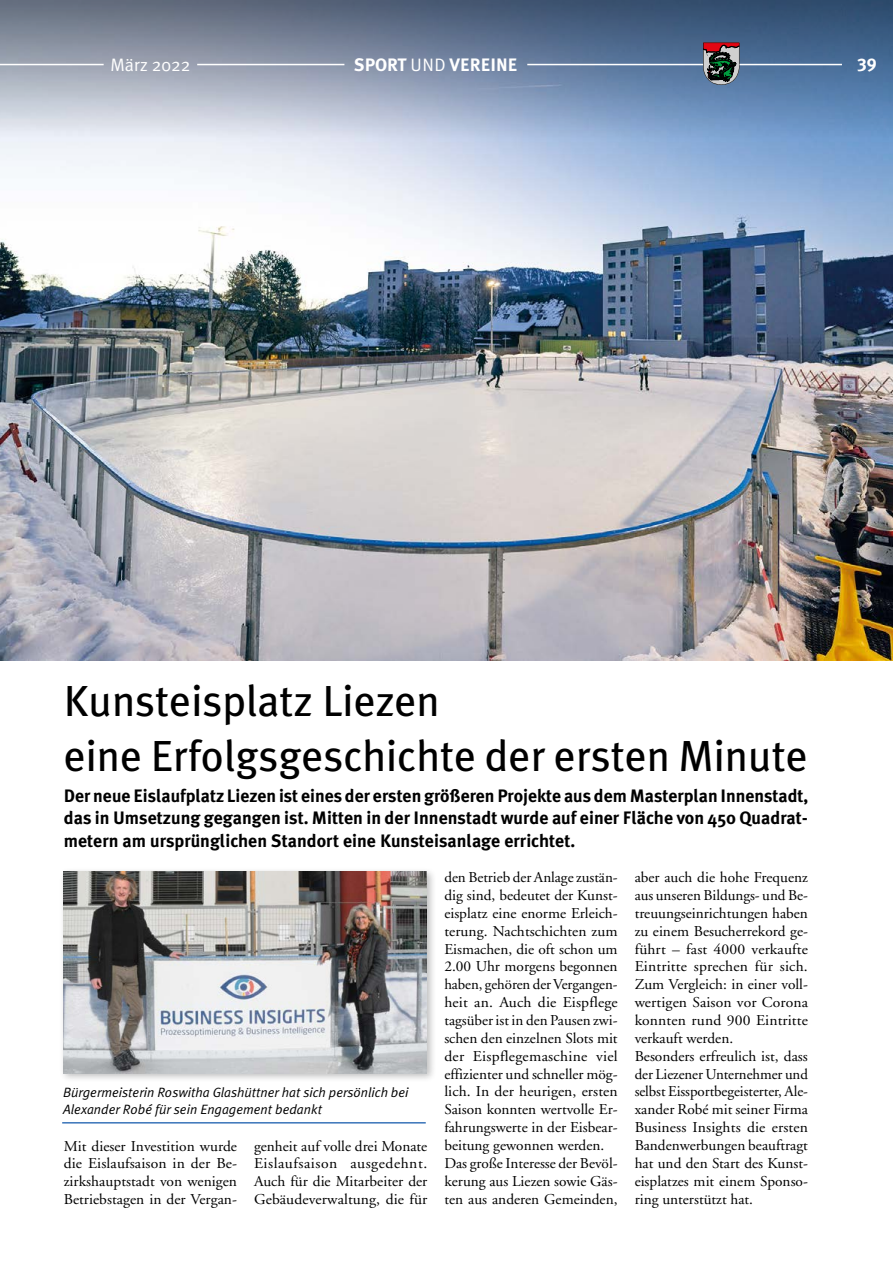
<style>
.page{position:relative;width:893px;height:1276px;background:#fff}
.page>*{position:absolute;margin:0;border:0;box-sizing:border-box;transform-origin:0 0}
.t1{font:43.5px/54.3px "Meta Plus";color:#000}
.t2{font:700 18px/22.5px "Meta Plus";color:#000;text-align:justify}
.t3{font:700 18px "Meta Plus";color:#fff}
.t4{font:18px "Meta Plus Normal";color:#fff}
.t5{font:15px/17.9px "Adobe Garamond";color:#000;text-align:justify}
.t6{font:italic 13.5px/16.8px "Meta Plus Normal";color:#000}
.s1{font-family:"Meta Plus Normal";font-weight:400}
</style>
<div class="page">
<img style="left:0;top:145px;width:893px;height:515px">
<svg style="left:0;top:0;width:893px;height:145px;background:#8092ad"></svg>
<hr style="left:62px;top:1122px;width:364px;height:1px;background:#3974b9">
<div style="left:58px;top:866px;width:378px;height:217px;background:#000;opacity:.25"></div>
<img style="left:63px;top:871px;width:364px;height:202px">
<hr style="left:0;top:64px;width:104px;height:1px;background:#fff">
<svg style="left:703px;top:43px;width:36px;height:42px;background:#685b5a"></svg>
<hr style="left:197px;top:64px;width:147px;height:1px;background:#fff">
<hr style="left:527px;top:64px;width:176px;height:1px;background:#fff">
<hr style="left:739px;top:64px;width:103px;height:1px;background:#fff">
<p class="t4" style="left:111px;top:54px;width:81px">März 2022</p>
<p class="t3" style="left:354px;top:54px;width:165px">SPORT <span class="s1">UND</span> VEREINE</p>
<p class="t3" style="left:858px;top:51px;width:21px">39</p>
<h1 class="t1" style="left:64px;top:673px;width:746px">Kunsteisplatz Liezen<br>eine Erfolgsgeschichte der ersten Minute</h1>
<p class="t2" style="left:64px;top:784px;width:746px">Der neue Eislaufplatz Liezen ist eines der ersten größeren Projekte aus dem Masterplan Innenstadt, das in Umsetzung gegangen ist. Mitten in der Innenstadt wurde auf einer Fläche von 450 Quadrat&shy;metern am ursprünglichen Standort eine Kunsteisanlage errichtet.</p>
<p class="t6" style="left:63px;top:1083px;width:347px">Bürgermeisterin Roswitha Glashüttner hat sich persönlich bei<br>Alexander Robé für sein Engagement bedankt</p>
<p class="t5" style="left:64px;top:1137px;width:175px">Mit dieser Investition wurde die Eislaufsaison in der Be&shy;zirkshauptstadt von wenigen Betriebstagen in der Vergan-</p>
<p class="t5" style="left:254px;top:1137px;width:175px">genheit auf volle drei Monate Eislaufsaison ausgedehnt.<br>Auch für die Mitarbeiter der Gebäudeverwaltung, die für</p>
<p class="t5" style="left:444px;top:869px;width:175px;text-align:left">den Betrieb der Anlage zustän&shy;dig sind, bedeutet der Kunst&shy;eisplatz eine enorme Erleich&shy;terung. Nachtschichten zum<br>Eismachen, die oft schon um<br>2.00 Uhr morgens begonnen haben, gehören der Vergangen&shy;heit an. Auch die Eispflege tagsüber ist in den Pausen zwi&shy;schen den einzelnen Slots mit der Eispflegemaschine viel effizienter und schneller mög&shy;lich. In der heurigen, ersten<br>Saison konnten wertvolle Er&shy;fahrungswerte in der Eisbear&shy;beitung gewonnen werden.<br>Das große Interesse der Bevöl&shy;kerung aus Liezen sowie Gäs&shy;ten aus anderen Gemeinden,</p>
<p class="t5" style="left:635px;top:869px;width:175px;text-align:left">aber auch die hohe Frequenz aus unseren Bildungs- und Be&shy;treuungseinrichtungen haben zu einem Besucherrekord ge&shy;führt – fast 4000 verkaufte<br>Eintritte sprechen für sich.<br>Zum Vergleich: in einer voll&shy;wertigen Saison vor Corona konnten rund 900 Eintritte verkauft werden.<br>Besonders erfreulich ist, dass der Liezener Unternehmer und selbst Eissportbegeisterter, Ale&shy;xander Robé mit seiner Firma<br>Business Insights die ersten<br>Bandenwerbungen beauftragt hat und den Start des Kunst&shy;eisplatzes mit einem Sponso&shy;ring unterstützt hat.</p>
</div>
